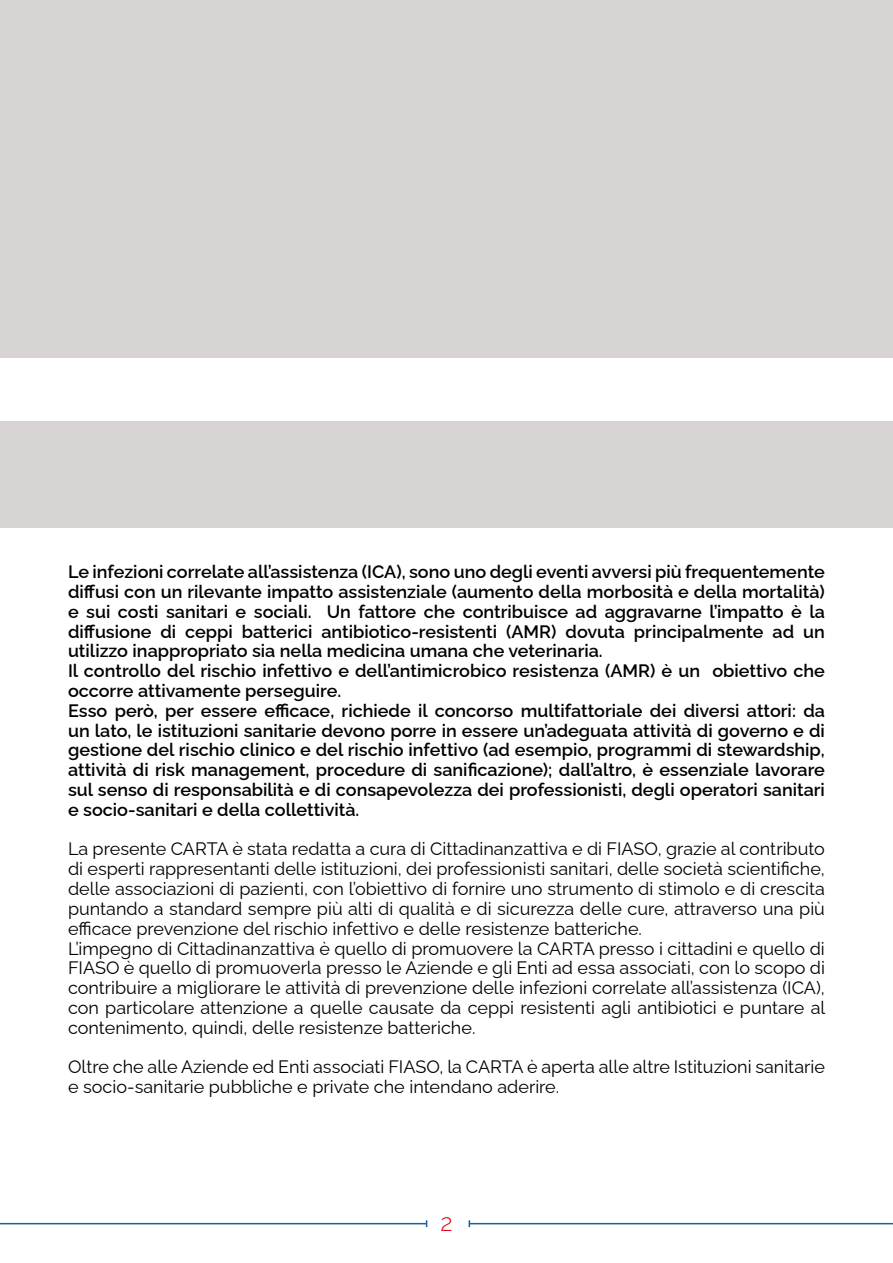
<style>
.page{position:relative;width:893px;height:1263px;background:#fff}
.page>*{position:absolute;margin:0;border:0;box-sizing:border-box;transform-origin:0 0}
.t1{font:300 24px "Raleway";color:#e10819}
.t2{font:600 18px/19.8px "Raleway";color:#000}
.t3{font:18px/19.8px "Raleway";color:#000}
</style>
<div class="page">
<hr style="left:0;top:1223px;width:427px;height:1px;background:#195da8">
<hr style="left:469px;top:1223px;width:424px;height:1px;background:#195da8">
<div style="left:0;top:0;width:893px;height:357px;background:#d8d4d3"></div>
<div style="left:0;top:421px;width:893px;height:106px;background:#d8d4d3"></div>
<p class="t2" style="left:68px;top:560px;width:758px">Le infezioni correlate all’assistenza (ICA), sono uno degli eventi avversi più frequentemente diffusi con un rilevante impatto assistenziale (aumento della morbosità e della mortalità) e sui costi sanitari e sociali. Un fattore che contribuisce ad aggravarne l’impatto è la diffusione di ceppi batterici antibiotico-resistenti (AMR) dovuta principalmente ad un utilizzo inappropriato sia nella medicina umana che veterinaria.<br>Il controllo del rischio infettivo e dell’antimicrobico resistenza (AMR) è un obiettivo che occorre attivamente perseguire.<br>Esso però, per essere efficace, richiede il concorso multifattoriale dei diversi attori: da un lato, le istituzioni sanitarie devono porre in essere un’adeguata attività di governo e di gestione del rischio clinico e del rischio infettivo (ad esempio, programmi di stewardship, attività di risk management, procedure di sanificazione); dall’altro, è essenziale lavorare sul senso di responsabilità e di consapevolezza dei professionisti, degli operatori sanitari e socio-sanitari e della collettività.</p>
<p class="t3" style="left:68px;top:837px;width:759px">La presente CARTA è stata redatta a cura di Cittadinanzattiva e di FIASO, grazie al contributo di esperti rappresentanti delle istituzioni, dei professionisti sanitari, delle società scientifiche, delle associazioni di pazienti, con l’obiettivo di fornire uno strumento di stimolo e di crescita puntando a standard sempre più alti di qualità e di sicurezza delle cure, attraverso una più efficace prevenzione del rischio infettivo e delle resistenze batteriche.<br>L’impegno di Cittadinanzattiva è quello di promuovere la CARTA presso i cittadini e quello di FIASO è quello di promuoverla presso le Aziende e gli Enti ad essa associati, con lo scopo di contribuire a migliorare le attività di prevenzione delle infezioni correlate all’assistenza (ICA), con particolare attenzione a quelle causate da ceppi resistenti agli antibiotici e puntare al contenimento, quindi, delle resistenze batteriche.</p>
<p class="t3" style="left:68px;top:1055px;width:758px">Oltre che alle Aziende ed Enti associati FIASO, la CARTA è aperta alle altre Istituzioni sanitarie e socio-sanitarie pubbliche e private che intendano aderire.</p>
<h1 class="t1" style="left:440px;top:1204px;width:14px">2</h1>
</div>
